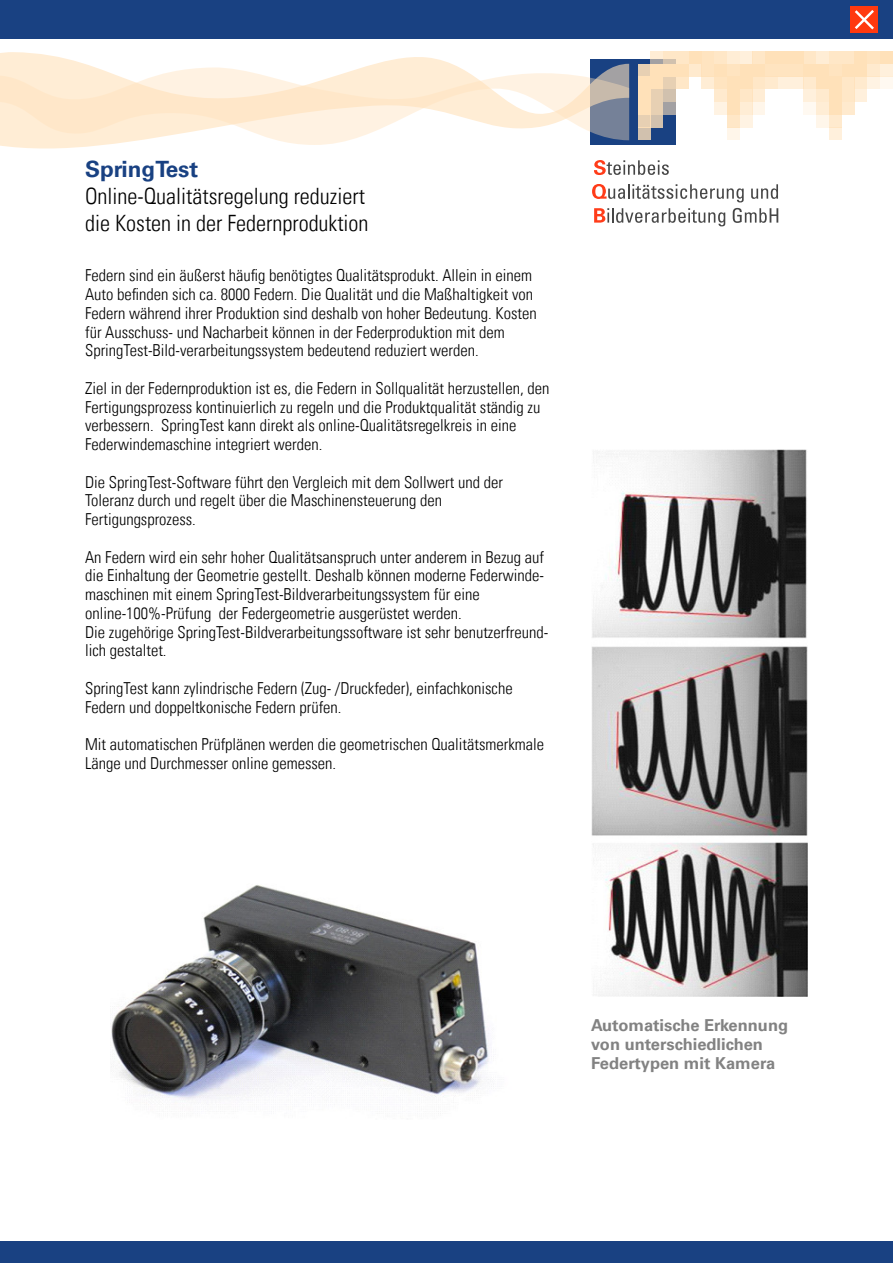
<style>
.page{position:relative;width:893px;height:1263px;background:#fff}
.page>*{position:absolute;margin:0;border:0;box-sizing:border-box;transform-origin:0 0}
.t1{font:300 condensed 22.5px/27px "Univers LT";color:#000}
.t2{font:700 22.5px "Univers LT";color:#194182}
.t3{font:300 condensed 16.5px/18.8px "Univers LT";color:#000}
.t4{font:700 16.5px/18.8px "Univers LT";color:#828282}
</style>
<div class="page">
<div style="left:0;top:0;width:893px;height:38px;background:#194182"></div>
<div style="left:0;top:1242px;width:893px;height:21px;background:#194182"></div>
<div style="left:591px;top:60px;width:85px;height:85px;background:#194182"></div>
<div style="left:638px;top:64px;width:12px;height:13px;background:#e7d0b3"></div>
<div style="left:829px;top:64px;width:13px;height:13px;background:#ffe4c0"></div>
<div style="left:638px;top:128px;width:12px;height:12px;background:#d1c1ae"></div>
<div style="left:829px;top:128px;width:13px;height:12px;background:#fff0dc"></div>
<div style="left:650px;top:64px;width:13px;height:13px;background:#ffe1b9"></div>
<div style="left:816px;top:64px;width:13px;height:13px;background:#ffe1b9"></div>
<div style="left:663px;top:51px;width:13px;height:13px;background:#ffe1b9;opacity:.8"></div>
<div style="left:803px;top:51px;width:13px;height:13px;background:#ffe7c7"></div>
<div style="left:867px;top:51px;width:13px;height:13px;background:#ffe4c0"></div>
<div style="left:842px;top:51px;width:12px;height:13px;background:#ffe7c7"></div>
<div style="left:854px;top:51px;width:13px;height:13px;background:#ffe1b9"></div>
<div style="left:676px;top:51px;width:13px;height:13px;background:#ffe7c7"></div>
<div style="left:765px;top:51px;width:13px;height:13px;background:#ffe1b9"></div>
<div style="left:880px;top:51px;width:13px;height:13px;background:#ffe1b9"></div>
<div style="left:714px;top:51px;width:13px;height:13px;background:#ffe7c7"></div>
<div style="left:752px;top:51px;width:13px;height:13px;background:#ffe7c7"></div>
<div style="left:727px;top:51px;width:13px;height:13px;background:#ffedd5"></div>
<div style="left:740px;top:51px;width:12px;height:13px;background:#fff0dc"></div>
<div style="left:638px;top:77px;width:12px;height:12px;background:#ffe1b9"></div>
<div style="left:829px;top:77px;width:13px;height:12px;background:#ffe1b9"></div>
<div style="left:650px;top:51px;width:13px;height:13px;background:#ffe1b9;opacity:.6"></div>
<div style="left:816px;top:51px;width:13px;height:13px;background:#ffedd5"></div>
<div style="left:829px;top:51px;width:13px;height:13px;background:#ffe7c7"></div>
<div style="left:650px;top:115px;width:13px;height:13px;background:#d1c1ae"></div>
<div style="left:816px;top:115px;width:13px;height:13px;background:#fff6ea"></div>
<div style="left:727px;top:128px;width:13px;height:12px;background:#fff6ea"></div>
<div style="left:663px;top:102px;width:13px;height:13px;background:#a3a1a3"></div>
<div style="left:803px;top:102px;width:13px;height:13px;background:#fff9f1"></div>
<div style="left:842px;top:102px;width:12px;height:13px;background:#ffeace"></div>
<div style="left:676px;top:77px;width:13px;height:12px;background:#ffe7c7"></div>
<div style="left:765px;top:77px;width:13px;height:12px;background:#ffeace"></div>
<div style="left:880px;top:77px;width:13px;height:12px;background:#fff9f1"></div>
<div style="left:714px;top:77px;width:13px;height:12px;background:#ffe4c0"></div>
<div style="left:752px;top:77px;width:13px;height:12px;background:#ffe7c7"></div>
<div style="left:727px;top:77px;width:13px;height:12px;background:#ffe1b9"></div>
<div style="left:740px;top:77px;width:12px;height:12px;background:#ffe1b9"></div>
<div style="left:727px;top:102px;width:13px;height:13px;background:#ffe1b9"></div>
<div style="left:740px;top:102px;width:12px;height:13px;background:#ffedd5"></div>
<div style="left:714px;top:89px;width:13px;height:13px;background:#ffeace"></div>
<div style="left:752px;top:89px;width:13px;height:13px;background:#ffedd5"></div>
<div style="left:714px;top:102px;width:13px;height:13px;background:#fff3e3"></div>
<div style="left:752px;top:102px;width:13px;height:13px;background:#fff6ea"></div>
<div style="left:689px;top:64px;width:12px;height:13px;background:#ffeace"></div>
<div style="left:791px;top:64px;width:12px;height:13px;background:#ffe4c0"></div>
<div style="left:727px;top:115px;width:13px;height:13px;background:#ffe7c7"></div>
<div style="left:740px;top:115px;width:12px;height:13px;background:#fff3e3"></div>
<div style="left:701px;top:64px;width:13px;height:13px;background:#ffe4c0"></div>
<div style="left:701px;top:77px;width:13px;height:12px;background:#ffedd5"></div>
<div style="left:650px;top:77px;width:13px;height:12px;background:#ffe1b9"></div>
<div style="left:816px;top:77px;width:13px;height:12px;background:#ffe1b9"></div>
<div style="left:663px;top:64px;width:13px;height:13px;background:#ffe1b9"></div>
<div style="left:803px;top:64px;width:13px;height:13px;background:#ffe1b9"></div>
<div style="left:867px;top:64px;width:13px;height:13px;background:#ffeace"></div>
<div style="left:842px;top:64px;width:12px;height:13px;background:#ffe1b9"></div>
<div style="left:854px;top:64px;width:13px;height:13px;background:#ffe1b9"></div>
<div style="left:676px;top:64px;width:13px;height:13px;background:#ffe1b9"></div>
<div style="left:765px;top:64px;width:13px;height:13px;background:#ffe4c0"></div>
<div style="left:880px;top:64px;width:13px;height:13px;background:#fff0dc"></div>
<div style="left:714px;top:64px;width:13px;height:13px;background:#ffe1b9"></div>
<div style="left:752px;top:64px;width:13px;height:13px;background:#ffe1b9"></div>
<div style="left:727px;top:64px;width:13px;height:13px;background:#ffe4c0"></div>
<div style="left:740px;top:64px;width:12px;height:13px;background:#ffe1b9"></div>
<div style="left:727px;top:89px;width:13px;height:13px;background:#ffe1b9"></div>
<div style="left:740px;top:89px;width:12px;height:13px;background:#ffe7c7"></div>
<div style="left:689px;top:51px;width:12px;height:13px;background:#ffe1b9"></div>
<div style="left:791px;top:51px;width:12px;height:13px;background:#ffe1b9"></div>
<div style="left:701px;top:51px;width:13px;height:13px;background:#ffe4c0"></div>
<div style="left:638px;top:89px;width:12px;height:13px;background:#ffe1b9"></div>
<div style="left:829px;top:89px;width:13px;height:13px;background:#ffe1b9"></div>
<div style="left:650px;top:89px;width:13px;height:13px;background:#e7d0b3"></div>
<div style="left:816px;top:89px;width:13px;height:13px;background:#ffeace"></div>
<div style="left:663px;top:77px;width:13px;height:12px;background:#e7d0b3"></div>
<div style="left:803px;top:77px;width:13px;height:12px;background:#ffeace"></div>
<div style="left:791px;top:77px;width:12px;height:12px;background:#fff0dc"></div>
<div style="left:778px;top:64px;width:13px;height:13px;background:#ffe4c0"></div>
<div style="left:778px;top:51px;width:13px;height:13px;background:#ffe1b9"></div>
<div style="left:778px;top:77px;width:13px;height:12px;background:#fff0dc"></div>
<div style="left:867px;top:77px;width:13px;height:12px;background:#fff3e3"></div>
<div style="left:842px;top:77px;width:12px;height:12px;background:#ffe7c7"></div>
<div style="left:854px;top:77px;width:13px;height:12px;background:#ffeace"></div>
<div style="left:638px;top:102px;width:12px;height:13px;background:#ffe1b9"></div>
<div style="left:829px;top:102px;width:13px;height:13px;background:#ffe1b9"></div>
<div style="left:650px;top:102px;width:13px;height:13px;background:#e7d0b3"></div>
<div style="left:816px;top:102px;width:13px;height:13px;background:#ffedd5"></div>
<div style="left:663px;top:89px;width:13px;height:13px;background:#d1c1ae"></div>
<div style="left:803px;top:89px;width:13px;height:13px;background:#fff0dc"></div>
<div style="left:854px;top:89px;width:13px;height:13px;background:#fff0dc"></div>
<div style="left:842px;top:89px;width:12px;height:13px;background:#ffe7c7"></div>
<div style="left:638px;top:115px;width:12px;height:13px;background:#e7d0b3"></div>
<div style="left:829px;top:115px;width:13px;height:13px;background:#ffeace"></div>
<svg style="left:0;top:52px;width:629px;height:97px"></svg>
<svg style="left:594px;top:160px;width:75px;height:15px"></svg>
<svg style="left:592px;top:184px;width:152px;height:18px"></svg>
<svg style="left:751px;top:184px;width:27px;height:15px"></svg>
<svg style="left:594px;top:208px;width:131px;height:18px"></svg>
<svg style="left:733px;top:208px;width:45px;height:15px"></svg>
<div style="left:851px;top:6px;width:27px;height:27px;background:#ff390f"></div>
<svg style="left:855px;top:10px;width:19px;height:19px"></svg>
<img style="left:111px;top:885px;width:383px;height:220px">
<img style="left:591px;top:450px;width:217px;height:547px">
<h1 class="t2" style="left:85px;top:161px;width:115px">SpringTest</h1>
<h1 class="t1" style="left:85px;top:185px;width:285px">Online-Qualitätsregelung reduziert die Kosten in der Federnproduktion</h1>
<p class="t3" style="left:85px;top:268px;width:453px">Federn sind ein äußerst häufig benötigtes Qualitätsprodukt. Allein in einem Auto befinden sich ca. 8000 Federn. Die Qualität und die Maßhaltigkeit von Federn während ihrer Produktion sind deshalb von hoher Bedeutung. Kosten für Ausschuss- und Nacharbeit können in der Federproduktion mit dem SpringTest-Bild-verarbeitungssystem bedeutend reduziert werden.</p>
<p class="t3" style="left:85px;top:380px;width:466px">Ziel in der Federnproduktion ist es, die Federn in Sollqualität herzustellen, den Fertigungsprozess kontinuierlich zu regeln und die Produktqualität ständig zu verbessern. SpringTest kann direkt als online-Qualitätsregelkreis in eine Federwindemaschine integriert werden.</p>
<p class="t3" style="left:85px;top:474px;width:419px">Die SpringTest-Software führt den Vergleich mit dem Sollwert und der<br>Toleranz durch und regelt über die Maschinensteuerung den<br>Fertigungsprozess.</p>
<p class="t3" style="left:85px;top:549px;width:465px">An Federn wird ein sehr hoher Qualitätsanspruch unter anderem in Bezug auf die Einhaltung der Geometrie gestellt. Deshalb können moderne Federwinde&shy;maschinen mit einem SpringTest-Bildverarbeitungssystem für eine online-100%-Prüfung der Federgeometrie ausgerüstet werden.<br>Die zugehörige SpringTest-Bildverarbeitungssoftware ist sehr benutzerfreund&shy;lich gestaltet.</p>
<p class="t3" style="left:85px;top:680px;width:429px">SpringTest kann zylindrische Federn (Zug- /Druckfeder), einfachkonische<br>Federn und doppeltkonische Federn prüfen.</p>
<p class="t3" style="left:85px;top:736px;width:461px">Mit automatischen Prüfplänen werden die geometrischen Qualitätsmerkmale<br>Länge und Durchmesser online gemessen.</p>
<p class="t4" style="left:591px;top:1018px;width:199px">Automatische Erkennung von unterschiedlichen<br>Federtypen mit Kamera</p>
</div>
